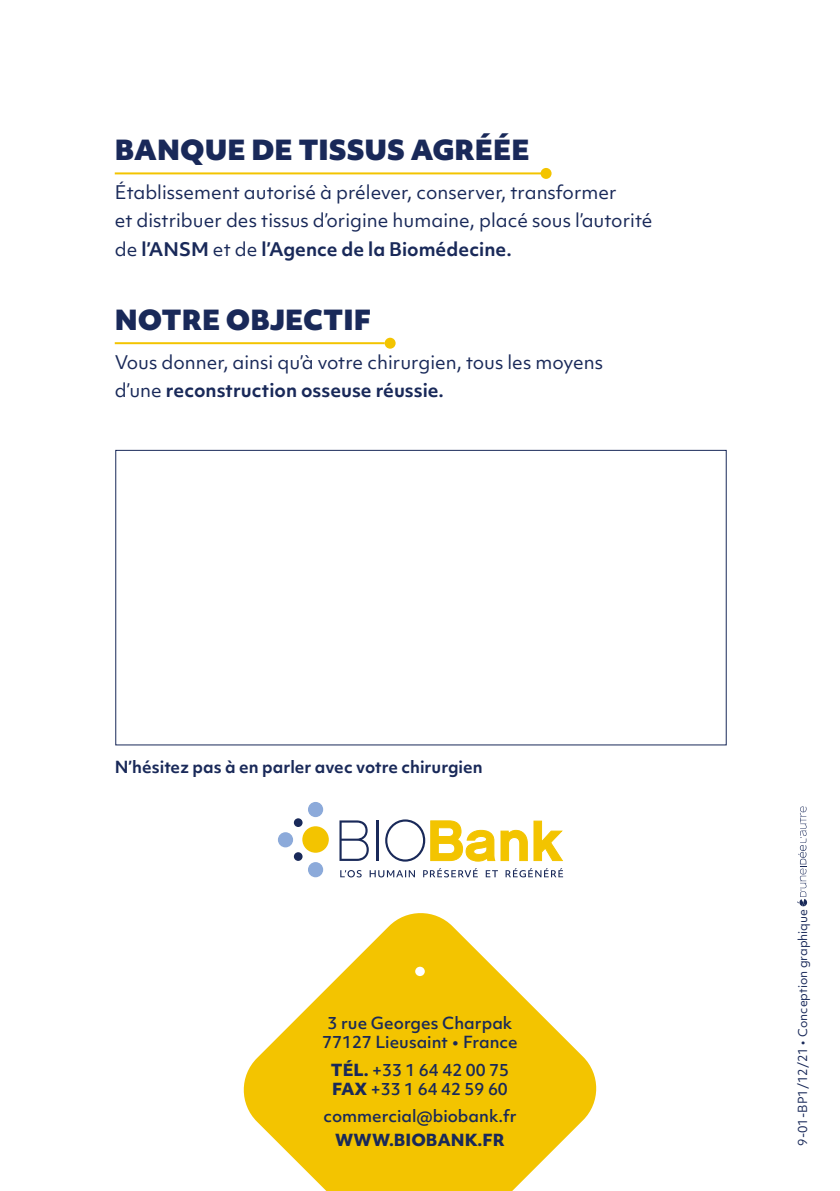
<style>
.page{position:relative;width:840px;height:1191px;background:#fff}
.page>*{position:absolute;margin:0;border:0;box-sizing:border-box;transform-origin:0 0}
.t1{font:900 26.6px "Objektiv Mk 1";color:#192959}
.t2{font:18px/28px "Objektiv Mk 1";color:#192959}
.t3{font:500 16px/19.2px "Objektiv Mk 1";color:#192959;text-align:center}
.t4{font:700 16px "Objektiv Mk 1";color:#192959}
.t5{font:800 16px "Objektiv Mk 1";color:#192959}
.t6{font:11.6px "Objektiv Mk 1";color:#192959}
.s1{font-weight:700}
.s2{font-family:"Kiro";font-weight:700}
.s3{font-weight:800}
.s4{font-size:12px}
</style>
<div class="page">
<hr style="left:115px;top:342px;width:269px;height:2px;background:#f3c400">
<div style="left:384px;top:338px;width:11px;height:11px;background:#f3c400;border-radius:50%"></div>
<div style="left:115px;top:450px;width:611px;height:295px;border:1px solid #192959"></div>
<svg style="left:797px;top:806px;width:10px;height:101px"></svg>
<svg style="left:243px;top:913px;width:354px;height:278px;fill:#f3c400"></svg>
<div style="left:415px;top:966px;width:9px;height:10px;background:#fff;border-radius:50%"></div>
<div style="left:308px;top:862px;width:15px;height:15px;background:#8caada;border-radius:50%"></div>
<div style="left:302px;top:826px;width:26px;height:26px;background:#f3c400;border-radius:50%"></div>
<div style="left:308px;top:802px;width:15px;height:15px;background:#8caada;border-radius:50%"></div>
<div style="left:278px;top:832px;width:15px;height:15px;background:#8caada;border-radius:50%"></div>
<div style="left:294px;top:818px;width:8px;height:9px;background:#192959;border-radius:50%"></div>
<div style="left:294px;top:852px;width:8px;height:9px;background:#192959;border-radius:50%"></div>
<svg style="left:339px;top:820px;width:29px;height:41px"></svg>
<hr style="left:376px;top:820px;width:2px;height:41px;background:#192959">
<svg style="left:385px;top:819px;width:178px;height:43px"></svg>
<svg style="left:340px;top:868px;width:222px;height:9px"></svg>
<hr style="left:115px;top:172px;width:429px;height:2px;background:#f3c400">
<div style="left:540px;top:168px;width:11px;height:11px;background:#f3c400;border-radius:50%"></div>
<p class="t1" style="left:115px;top:131px;width:416px">BANQUE DE TISSUS AGRÉÉE</p>
<p class="t2" style="left:115px;top:179px;width:539px">Établissement autorisé à prélever, conserver, transformer<br>et distribuer des tissus d’origine humaine, placé sous l’autorité de <span class="s1">l’ANSM</span> et de <span class="s1">l’Agence de la Biomédecine.</span></p>
<p class="t1" style="left:115px;top:300px;width:257px">NOTRE OBJECTIF</p>
<p class="t2" style="left:115px;top:348px;width:489px">Vous donner, ainsi qu’à votre chirurgien, tous les moyens d’une <span class="s1">reconstruction osseuse réussie.</span></p>
<p class="t4" style="left:115px;top:755px;width:369px">N’hésitez pas à en parler avec votre chirurgien</p>
<p class="t3" style="left:322px;top:1013px;width:197px">3 rue Georges Charpak<br>77127 Lieusaint <span class="s2">•</span> France</p>
<p class="t3" style="left:331px;top:1059px;width:180px;text-align:left"><span class="s3">TÉL.</span> +33 1 64 42 00 75<br><span class="s3">FAX</span> +33 1 64 42 59 60</p>
<p class="t3" style="left:323px;top:1106px;width:194px">commercial@biobank.fr</p>
<p class="t5" style="left:335px;top:1128px;width:171px">WWW.BIOBANK.FR</p>
<p class="t6" style="left:794px;top:1145px;width:238px;rotate:-90deg"><span class="s4">9-01-BP1/12/21 •</span> Conception graphique</p>
</div>
